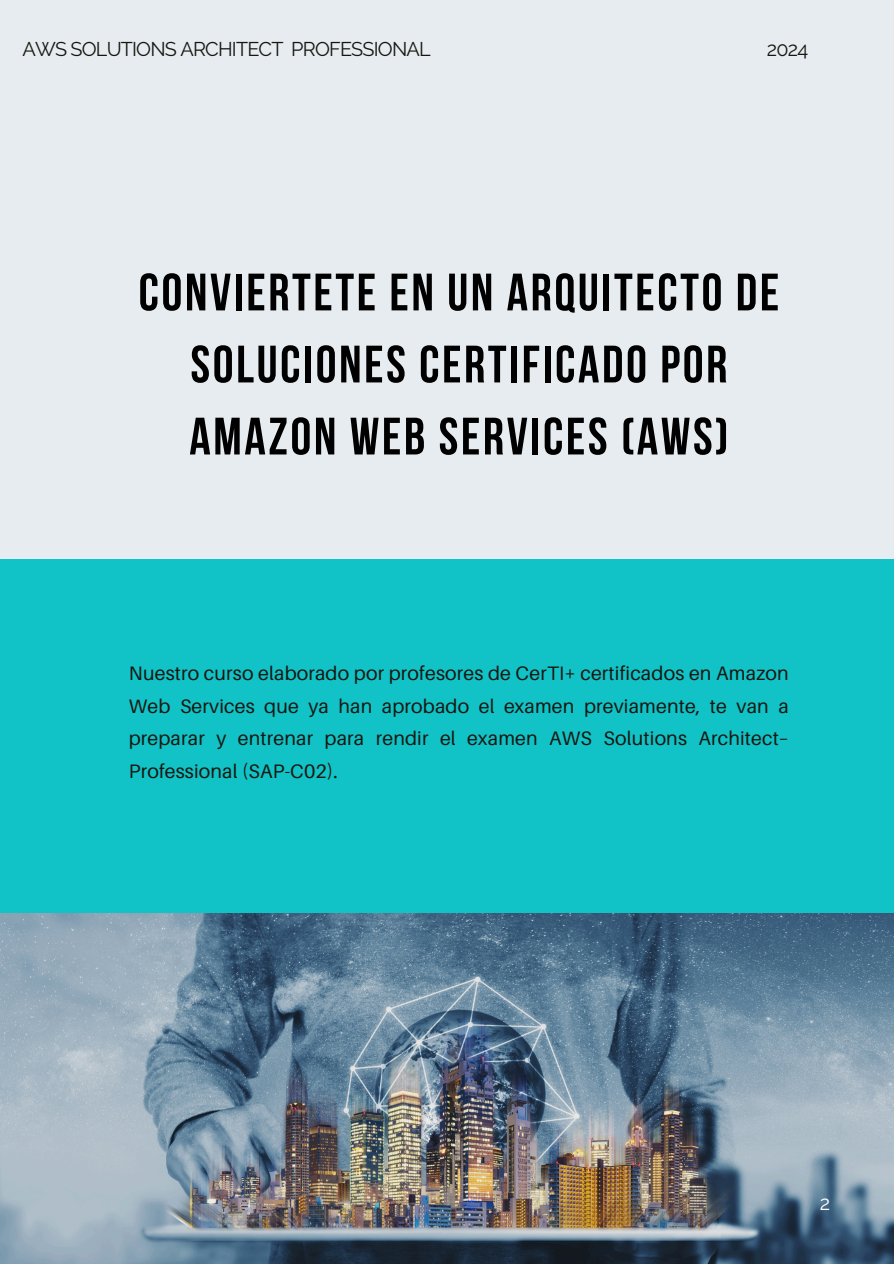
<style>
.page{position:relative;width:894px;height:1264px;background:#fff}
.page>*{position:absolute;margin:0;border:0;box-sizing:border-box;transform-origin:0 0}
.t1{font:700 52.5px/72px "Bebas Neue";letter-spacing:.05em;color:#000;text-align:center}
.t2{font:19.8px "Raleway";letter-spacing:-.04em;color:#171710}
.t3{font:19.8px "Raleway";color:#fff}
.t4{font:19.5px/32.7px "Aileron";letter-spacing:.01em;color:#171710;text-align:justify}
</style>
<div class="page">
<div style="left:0;top:0;width:893px;height:1263px;background:#e6ecf0"></div>
<div style="left:0;top:559px;width:893px;height:354px;background:#11c2c7"></div>
<img style="left:0;top:913px;width:893px;height:350px">
<p class="t2" style="left:22px;top:38px;width:409px">AWS SOLUTIONS ARCHITECT PROFESSIONAL</p>
<p class="t2" style="left:766px;top:38px;width:43px">2024</p>
<p class="t1" style="left:138px;top:261px;width:642px">CONVIERTETE EN UN ARQUITECTO DE<br>SOLUCIONES CERTIFICADO POR<br>AMAZON WEB SERVICES (AWS)</p>
<h1 class="t4" style="left:129px;top:656px;width:661px">Nuestro curso elaborado por profesores de CerTI+ certificados en Amazon Web Services que ya han aprobado el examen previamente, te van a preparar y entrenar para rendir el examen AWS Solutions Architect– Professional (SAP-C02).</h1>
<p class="t3" style="left:819px;top:1191px;width:12px">2</p>
</div>
